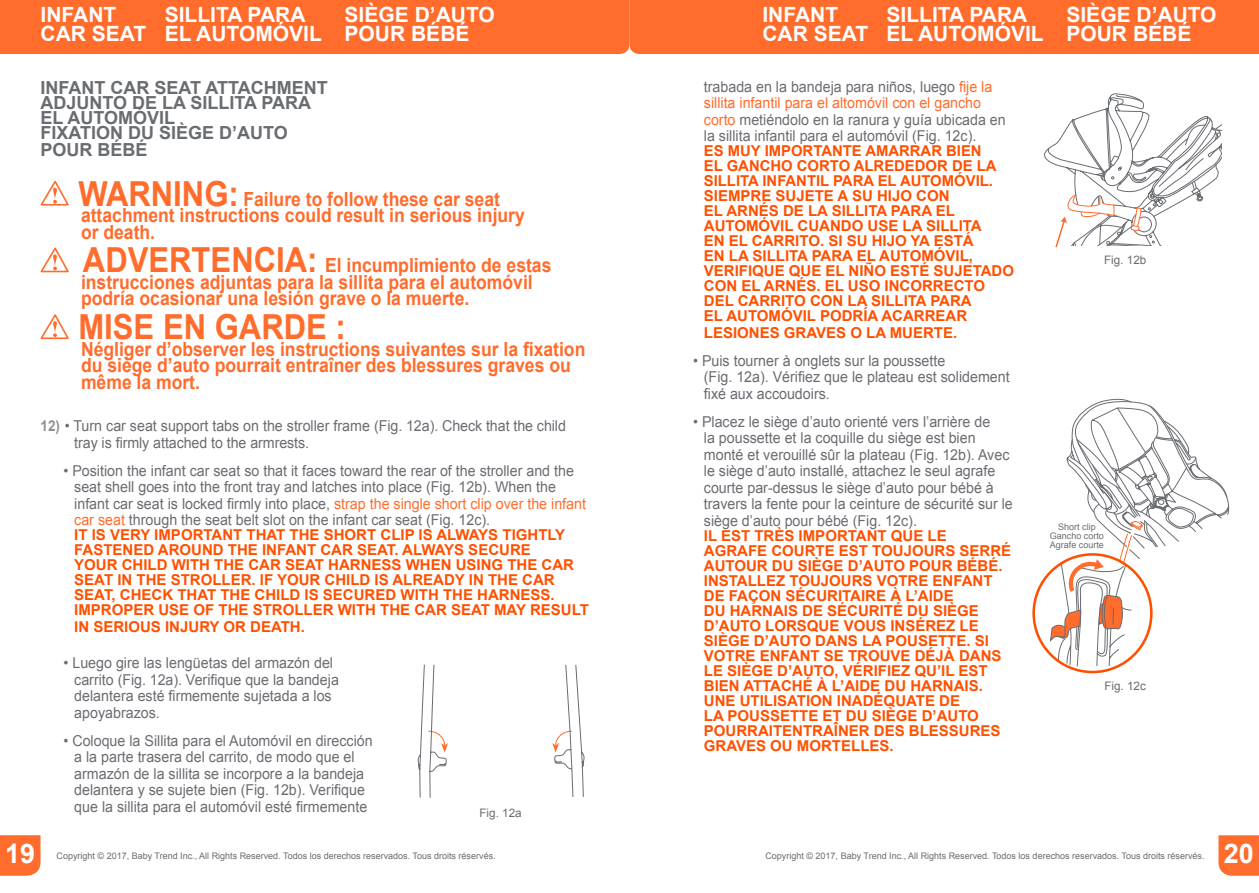
<style>
.page{position:relative;width:1259px;height:893px;background:#fff}
.page>*{position:absolute;margin:0;border:0;box-sizing:border-box;transform-origin:0 0}
.t1{font:700 34.5px "Arial";color:#ff6c2c;scale:.9 1}
.t2{font:700 27px "Arial";color:#fff}
.t3{font:700 21px/18.8px "Arial";color:#fff}
.t4{font:700 19.5px/16.5px "Arial";color:#ff6c2c;scale:.9 1}
.t5{font:700 18px/15.3px "Arial";color:#696c71}
.t6{font:15px/16.5px "Arial";color:#696c71;scale:.95 1}
.t7{font:700 15px/15px "Arial";color:#ff5000}
.t8{font:11.7px "Arial";color:#696c71}
.t9{font:9px/9px "Arial";color:#696c71;text-align:center}
.s1{color:#ff6c2c}
.s2{font-size:34.5px}
.s3{font-weight:700;color:#8e9195}
</style>
<div class="page">
<div style="left:0;top:835px;width:40px;height:41px;background:#ff6c2c"></div>
<div style="left:0;top:0;width:1259px;height:54px;background:#ff6c2c"></div>
<svg style="left:1218px;top:835px;width:41px;height:41px;background:#ff7235"></svg>
<svg style="left:40px;top:180px;width:29px;height:26px"></svg>
<svg style="left:40px;top:247px;width:29px;height:26px"></svg>
<svg style="left:40px;top:314px;width:29px;height:26px"></svg>
<svg style="left:1044px;top:93px;width:177px;height:155px"></svg>
<svg style="left:417px;top:664px;width:168px;height:134px"></svg>
<svg style="left:1050px;top:398px;width:179px;height:276px"></svg>
<div style="left:1032px;top:553px;width:120px;height:120px;border:3px solid #ff5000;border-radius:50%"></div>
<h3 class="t3" style="left:40px;top:5px;width:107px">INFANT<br>CAR SEAT</h3>
<h3 class="t3" style="left:165px;top:5px;width:159px">SILLITA PARA<br>EL AUTOMÓVIL</h3>
<h3 class="t3" style="left:345px;top:5px;width:152px">SIÈGE D’AUTO<br>POUR BÉBÉ</h3>
<h3 class="t3" style="left:762px;top:5px;width:107px">INFANT<br>CAR SEAT</h3>
<h3 class="t3" style="left:886px;top:5px;width:159px">SILLITA PARA<br>EL AUTOMÓVIL</h3>
<h3 class="t3" style="left:1066px;top:5px;width:152px">SIÈGE D’AUTO<br>POUR BÉBÉ</h3>
<p class="t6" style="left:704px;top:79px;width:319px">trabada en la bandeja para niños, luego <span class="s1">fije la sillita infantil para el altomóvil con el gancho corto</span> metiéndolo en la ranura y guía ubicada en la sillita infantil para el automóvil (Fig. 12c).</p>
<p class="t7" style="left:704px;top:144px;width:312px">ES MUY IMPORTANTE AMARRAR BIEN<br>EL GANCHO CORTO ALREDEDOR DE LA<br>SILLITA INFANTIL PARA EL AUTOMÓVIL.<br>SIEMPRE SUJETE A SU HIJO CON<br>EL ARNÉS DE LA SILLITA PARA EL<br>AUTOMÓVIL CUANDO USE LA SILLITA<br>EN EL CARRITO. SI SU HIJO YA ESTÁ<br>EN LA SILLITA PARA EL AUTOMÓVIL,<br>VERIFIQUE QUE EL NIÑO ESTÉ SUJETADO<br>CON EL ARNÉS. EL USO INCORRECTO<br>DEL CARRITO CON LA SILLITA PARA<br>EL AUTOMÓVIL PODRÍA ACARREAR</p>
<p class="t7" style="left:704px;top:325px;width:255px">LESIONES GRAVES O LA MUERTE.</p>
<p class="t6" style="left:704px;top:352px;width:323px;text-indent:-11px">• Puis tourner à onglets sur la poussette<br>(Fig. 12a). Vérifiez que le plateau est solidement fixé aux accoudoirs.</p>
<p class="t6" style="left:704px;top:413px;width:327px;text-indent:-11px">• Placez le siège d’auto orienté vers l’arrière de<br>la poussette et la coquille du siège est bien monté et verouillé sûr la plateau (Fig. 12b). Avec le siège d’auto installé, attachez le seul agrafe courte par-dessus le siège d’auto pour bébé à travers la fente pour la ceinture de sécurité sur le siège d’auto pour bébé (Fig. 12c).</p>
<p class="t7" style="left:704px;top:528px;width:309px">IL EST TRÈS IMPORTANT QUE LE<br>AGRAFE COURTE EST TOUJOURS SERRÉ<br>AUTOUR DU SIÈGE D’AUTO POUR BÉBÉ.<br>INSTALLEZ TOUJOURS VOTRE ENFANT<br>DE FAÇON SÉCURITAIRE À L’AIDE<br>DU HARNAIS DE SÉCURITÉ DU SIÈGE<br>D’AUTO LORSQUE VOUS INSÉREZ LE<br>SIÈGE D’AUTO DANS LA POUSETTE. SI<br>VOTRE ENFANT SE TROUVE DÉJÀ DANS<br>LE SIÈGE D’AUTO, VÉRIFIEZ QU’IL EST<br>BIEN ATTACHÉ À L’AIDE DU HARNAIS.<br>UNE UTILISATION INADÉQUATE DE<br>LA POUSSETTE ET DU SIÈGE D’AUTO<br>POURRAITENTRAÎNER DES BLESSURES<br>GRAVES OU MORTELLES.</p>
<p class="t5" style="left:40px;top:80px;width:289px">INFANT CAR SEAT ATTACHMENT<br>ADJUNTO DE LA SILLITA PARA<br>EL AUTOMÓVIL<br>FIXATION DU SIÈGE D’AUTO<br>POUR BÉBÉ</p>
<h3 class="t4" style="left:78px;top:190px;width:497px"><span class="s2">WARNING:</span> Failure to follow these car seat attachment instructions could result in serious injury or death.</h3>
<h3 class="t4" style="left:81px;top:257px;width:524px"><span class="s2">ADVERTENCIA:</span> El incumplimiento de estas instrucciones adjuntas para la sillita para el automóvil podría ocasionar una lesión grave o la muerte.</h3>
<h1 class="t1" style="left:78px;top:308px;width:299px">MISE EN GARDE :</h1>
<h3 class="t4" style="left:81px;top:340px;width:562px">Négliger d’observer les instructions suivantes sur la fixation du siège d’auto pourrait entraîner des blessures graves ou même la mort.</h3>
<p class="t6" style="left:74px;top:418px;width:519px;text-indent:-34px"><span class="s3">12)</span> • Turn car seat support tabs on the stroller frame (Fig. 12a). Check that the child tray is firmly attached to the armrests.</p>
<p class="t6" style="left:74px;top:462px;width:540px;text-indent:-11px">• Position the infant car seat so that it faces toward the rear of the stroller and the seat shell goes into the front tray and latches into place (Fig. 12b). When the infant car seat is locked firmly into place, <span class="s1">strap the single short clip over the infant car seat</span> through the seat belt slot on the infant car seat (Fig. 12c).</p>
<p class="t7" style="left:74px;top:527px;width:516px">IT IS VERY IMPORTANT THAT THE SHORT CLIP IS ALWAYS TIGHTLY FASTENED AROUND THE INFANT CAR SEAT. ALWAYS SECURE<br>YOUR CHILD WITH THE CAR SEAT HARNESS WHEN USING THE CAR SEAT IN THE STROLLER. IF YOUR CHILD IS ALREADY IN THE CAR SEAT, CHECK THAT THE CHILD IS SECURED WITH THE HARNESS.<br>IMPROPER USE OF THE STROLLER WITH THE CAR SEAT MAY RESULT</p>
<p class="t7" style="left:74px;top:619px;width:232px">IN SERIOUS INJURY OR DEATH.</p>
<p class="t8" style="left:1104px;top:252px;width:44px">Fig. 12b</p>
<p class="t9" style="left:1050px;top:522px;width:56px">Short clip<br>Gancho corto<br>Agrafe courte</p>
<p class="t6" style="left:74px;top:655px;width:280px;text-indent:-11px">• Luego gire las lengüetas del armazón del carrito (Fig. 12a). Verifique que la bandeja delantera esté firmemente sujetada a los apoyabrazos.</p>
<p class="t6" style="left:63px;top:732px;width:327px;text-align:center">• Coloque la Sillita para el Automóvil en dirección a la parte trasera del carrito, de modo que el armazón de la sillita se incorpore a la bandeja delantera y se sujete bien (Fig. 12b). Verifique que la sillita para el automóvil esté firmemente</p>
<p class="t8" style="left:1104px;top:678px;width:43px">Fig. 12c</p>
<p class="t8" style="left:479px;top:805px;width:44px">Fig. 12a</p>
<h2 class="t2" style="left:5px;top:839px;width:32px">19</h2>
<p class="t9" style="left:57px;top:852px;width:441px">Copyright © 2017, Baby Trend Inc., All Rights Reserved. Todos los derechos reservados. Tous droits réservés.</p>
<p class="t9" style="left:765px;top:852px;width:441px">Copyright © 2017, Baby Trend Inc., All Rights Reserved. Todos los derechos reservados. Tous droits réservés.</p>
<h2 class="t2" style="left:1223px;top:839px;width:32px">20</h2>
</div>
